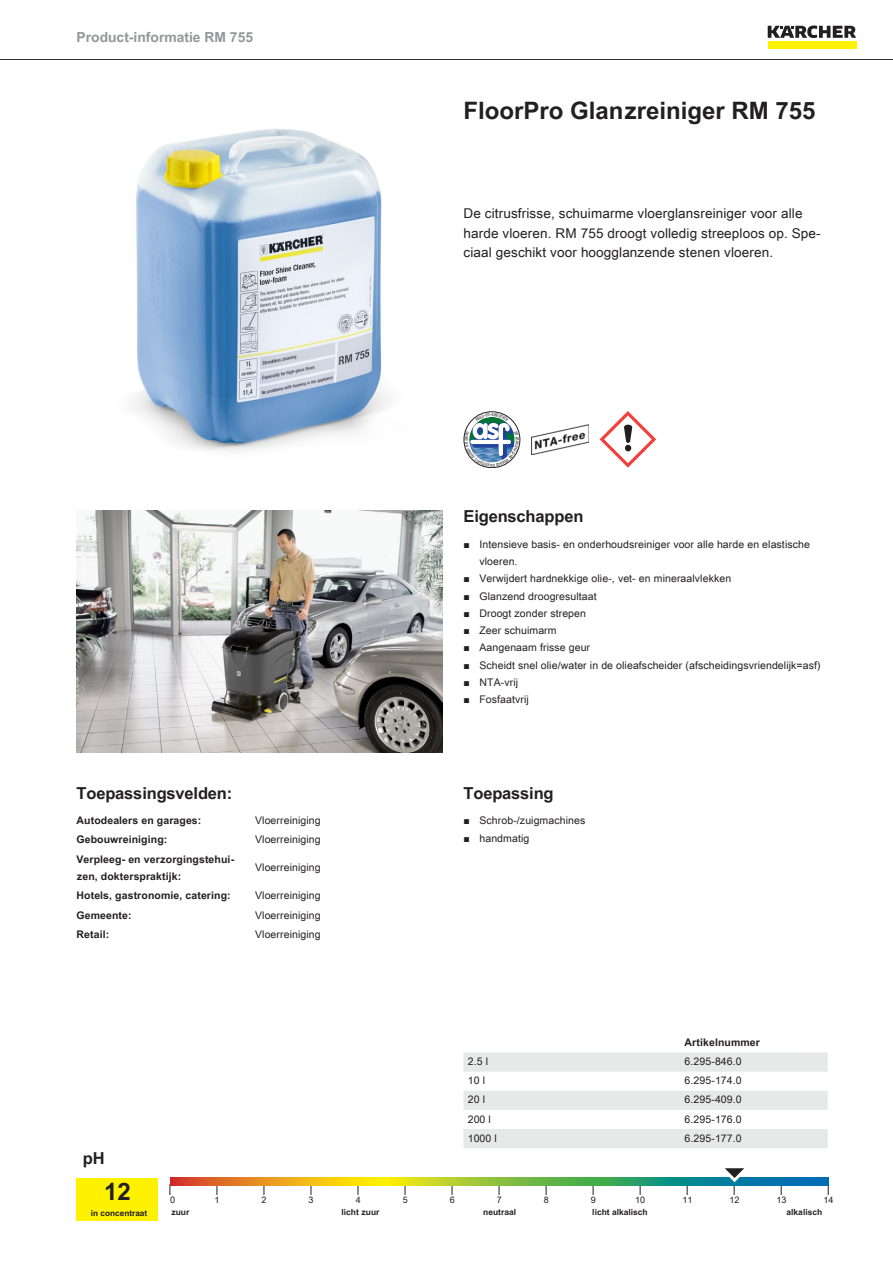
<style>
.page{position:relative;width:893px;height:1263px;background:#fff}
.page>*{position:absolute;margin:0;border:0;box-sizing:border-box;transform-origin:0 0}
.t1{font:700 24px "Arial Unicode MS";color:#231f20}
.t2{font:700 16.5px "Arial Unicode MS";letter-spacing:-.01em;color:#231f20}
.t3{font:700 13.8px "Arial Unicode MS";color:#949698}
.t4{font:13.5px/19.5px "Arial Unicode MS";letter-spacing:.01em;color:#231f20}
.t5{font:10.5px/17.2px "Arial Unicode MS";letter-spacing:.01em;color:#231f20}
.t6{font:700 10.5px/17.2px "Arial Unicode MS";letter-spacing:.01em;color:#231f20}
.t7{font:9px "Arial Unicode MS";color:#231f20}
.t8{font:700 8.4px "Arial Unicode MS";color:#231f20}
.t9{font:700 8.25px "Arial Unicode MS";color:#231f20}
.s1{font-family:"Arial"}
</style>
<div class="page">
<hr style="left:0;top:59px;width:893px;height:1px;background:#231f20">
<div style="left:768px;top:42px;width:88px;height:7px;background:#fff200"></div>
<svg style="left:768px;top:26px;width:88px;height:12px"></svg>
<img style="left:134px;top:129px;width:256px;height:322px">
<img style="left:531px;top:424px;width:57px;height:30px">
<svg style="left:600px;top:411px;width:56px;height:57px"></svg>
<img style="left:77px;top:510px;width:365px;height:243px">
<div style="left:77px;top:1178px;width:81px;height:42px;background:#fff200"></div>
<svg style="left:170px;top:1178px;width:658px;height:8px;background:#8aa446"></svg>
<svg style="left:717px;top:1168px;width:38px;height:27px"></svg>
<svg style="left:463px;top:1052px;width:365px;height:96px"></svg>
<svg style="left:464px;top:412px;width:56px;height:56px"></svg>
<h3 class="t3" style="left:77px;top:27px;width:178px">Product-informatie RM 755</h3>
<h2 class="t2" style="left:77px;top:780px;width:157px">Toepassingsvelden:</h2>
<p class="t6" style="left:77px;top:812px;width:126px">Autodealers en garages:</p>
<p class="t5" style="left:255px;top:811px;width:67px">Vloerreiniging</p>
<p class="t6" style="left:77px;top:831px;width:92px">Gebouwreiniging:</p>
<p class="t5" style="left:255px;top:831px;width:67px">Vloerreiniging</p>
<p class="t6" style="left:77px;top:851px;width:159px">Verpleeg- en verzorgingstehui&shy;zen, dokterspraktijk:</p>
<p class="t5" style="left:255px;top:859px;width:67px">Vloerreiniging</p>
<p class="t6" style="left:77px;top:887px;width:156px">Hotels, gastronomie, catering:</p>
<p class="t5" style="left:255px;top:887px;width:67px">Vloerreiniging</p>
<p class="t6" style="left:77px;top:907px;width:57px">Gemeente:</p>
<p class="t5" style="left:255px;top:906px;width:67px">Vloerreiniging</p>
<p class="t6" style="left:77px;top:926px;width:34px">Retail:</p>
<p class="t5" style="left:255px;top:926px;width:67px">Vloerreiniging</p>
<h2 class="t2" style="left:83px;top:1146px;width:23px">pH</h2>
<h1 class="t1" style="left:463px;top:93px;width:353px">FloorPro Glanzreiniger RM 755</h1>
<p class="t4" style="left:463px;top:203px;width:359px">De citrusfrisse, schuimarme vloerglansreiniger voor alle harde vloeren. RM 755 droogt volledig streeploos op. Spe&shy;ciaal geschikt voor hoogglanzende stenen vloeren.</p>
<h2 class="t2" style="left:463px;top:504px;width:121px">Eigenschappen</h2>
<p class="t5" style="left:479px;top:535px;width:332px;text-indent:-16px"><span class="s1">■</span> Intensieve basis- en onderhoudsreiniger voor alle harde en elastische vloeren.</p>
<p class="t5" style="left:463px;top:570px;width:269px"><span class="s1">■</span> Verwijdert hardnekkige olie-, vet- en mineraalvlekken</p>
<p class="t5" style="left:463px;top:587px;width:135px"><span class="s1">■</span> Glanzend droogresultaat</p>
<p class="t5" style="left:463px;top:604px;width:124px"><span class="s1">■</span> Droogt zonder strepen</p>
<p class="t5" style="left:463px;top:622px;width:95px"><span class="s1">■</span> Zeer schuimarm</p>
<p class="t5" style="left:463px;top:639px;width:128px"><span class="s1">■</span> Aangenaam frisse geur</p>
<p class="t5" style="left:463px;top:656px;width:359px"><span class="s1">■</span> Scheidt snel olie/water in de olieafscheider (afscheidingsvriendelijk=asf)</p>
<p class="t5" style="left:463px;top:673px;width:56px"><span class="s1">■</span> NTA-vrij</p>
<p class="t5" style="left:463px;top:691px;width:67px"><span class="s1">■</span> Fosfaatvrij</p>
<h2 class="t2" style="left:463px;top:780px;width:92px">Toepassing</h2>
<p class="t5" style="left:463px;top:812px;width:123px"><span class="s1">■</span> Schrob-/zuigmachines</p>
<p class="t5" style="left:463px;top:829px;width:67px"><span class="s1">■</span> handmatig</p>
<p class="t6" style="left:685px;top:1034px;width:77px">Artikelnummer</p>
<p class="t5" style="left:468px;top:1052px;width:22px">2.5 l</p>
<p class="t5" style="left:685px;top:1052px;width:59px">6.295-846.0</p>
<p class="t5" style="left:468px;top:1072px;width:19px">10 l</p>
<p class="t5" style="left:685px;top:1072px;width:59px">6.295-174.0</p>
<p class="t5" style="left:468px;top:1091px;width:19px">20 l</p>
<p class="t5" style="left:685px;top:1091px;width:59px">6.295-409.0</p>
<p class="t5" style="left:468px;top:1110px;width:25px">200 l</p>
<p class="t5" style="left:685px;top:1110px;width:59px">6.295-176.0</p>
<p class="t5" style="left:468px;top:1129px;width:31px">1000 l</p>
<p class="t5" style="left:685px;top:1129px;width:59px">6.295-177.0</p>
<h1 class="t1" style="left:104px;top:1174px;width:28px">12</h1>
<p class="t7" style="left:170px;top:1193px;width:7px">0</p>
<p class="t7" style="left:215px;top:1193px;width:7px">1</p>
<p class="t7" style="left:262px;top:1193px;width:7px">2</p>
<p class="t7" style="left:309px;top:1193px;width:7px">3</p>
<p class="t7" style="left:356px;top:1193px;width:7px">4</p>
<p class="t7" style="left:403px;top:1193px;width:7px">5</p>
<p class="t7" style="left:450px;top:1193px;width:7px">6</p>
<p class="t7" style="left:497px;top:1193px;width:7px">7</p>
<p class="t7" style="left:544px;top:1193px;width:7px">8</p>
<p class="t7" style="left:591px;top:1193px;width:7px">9</p>
<p class="t7" style="left:635px;top:1193px;width:12px">10</p>
<p class="t7" style="left:682px;top:1193px;width:12px">11</p>
<p class="t7" style="left:729px;top:1193px;width:12px">12</p>
<p class="t7" style="left:776px;top:1193px;width:12px">13</p>
<p class="t7" style="left:823px;top:1193px;width:12px">14</p>
<p class="t9" style="left:91px;top:1207px;width:58px">in concentraat</p>
<p class="t8" style="left:171px;top:1206px;width:20px">zuur</p>
<p class="t8" style="left:341px;top:1206px;width:39px">licht zuur</p>
<p class="t8" style="left:483px;top:1206px;width:34px">neutraal</p>
<p class="t8" style="left:592px;top:1206px;width:57px">licht alkalisch</p>
<p class="t8" style="left:786px;top:1206px;width:37px">alkalisch</p>
</div>
